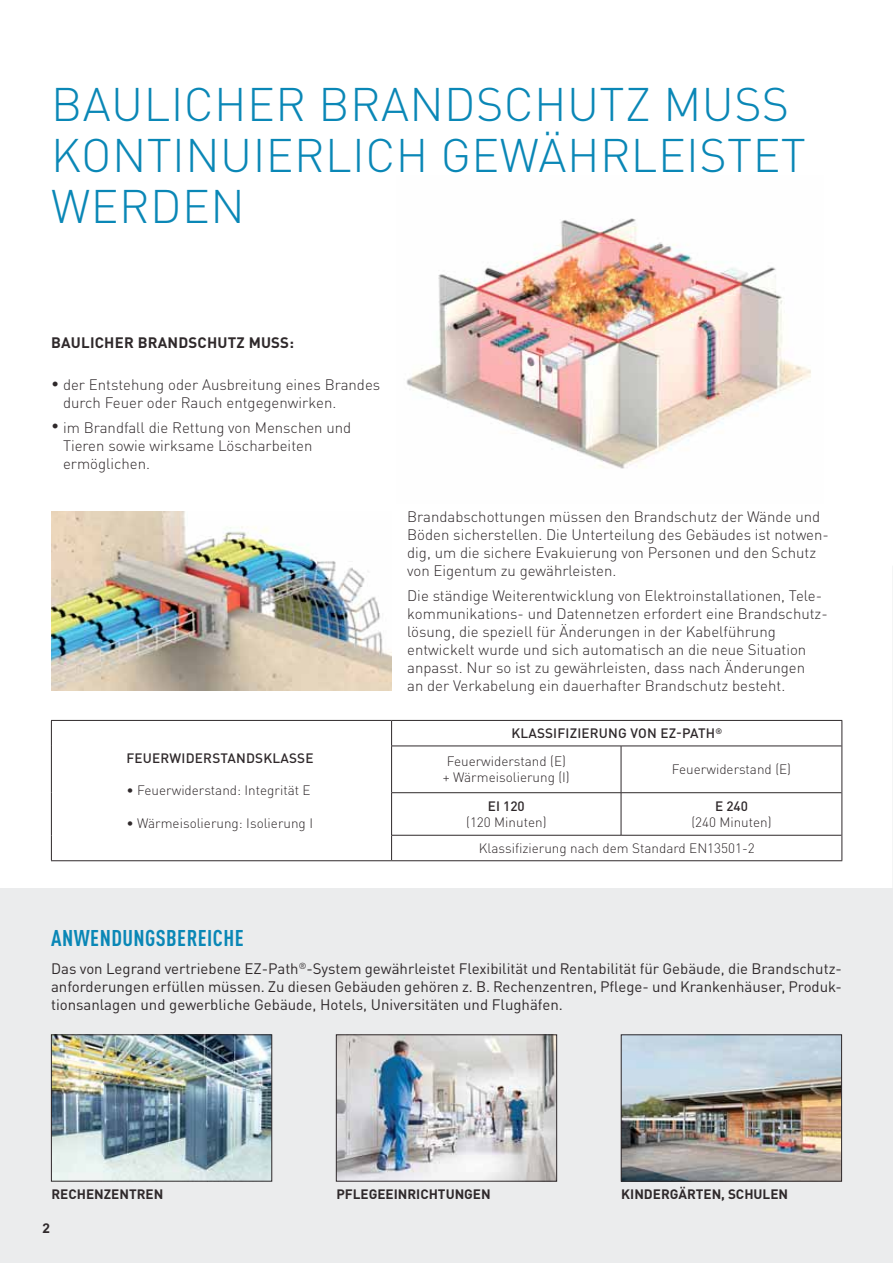
<style>
.page{position:relative;width:893px;height:1263px;background:#fff}
.page>*{position:absolute;margin:0;border:0;box-sizing:border-box;transform-origin:0 0}
.t1{font:300 46.5px/51px "DIN Pro";letter-spacing:.01em;color:#0a87b6}
.t2{font:700 condensed 22.5px "DIN Pro";letter-spacing:.02em;color:#0a87b6}
.t3{font:300 15px/18px "DIN Pro";color:#2f292b}
.t4{font:15px/18px "DIN Pro";color:#2f292b;text-align:justify}
.t5{font:700 15px "DIN Pro";letter-spacing:.015em;color:#2f292b}
.t6{font:300 13.5px/26px "DIN Pro";color:#2f292b}
.t7{font:500 13.5px/27.6px "DIN Pro";letter-spacing:.015em;color:#2f292b}
.t8{font:700 13.5px "DIN Pro";color:#2f292b}
.t9{font:700 13.5px "Arial";color:#2f292b}
.s1{font-weight:300}
</style>
<div class="page">
<div style="left:0;top:889px;width:893px;height:374px;background:#ebeced"></div>
<img style="left:51px;top:511px;width:340px;height:180px">
<img style="left:406px;top:218px;width:405px;height:251px">
<img style="left:338px;top:1036px;width:217px;height:143px">
<div style="left:336px;top:1034px;width:221px;height:147px;border:1px solid #2f292b"></div>
<img style="left:623px;top:1036px;width:217px;height:143px">
<div style="left:621px;top:1034px;width:221px;height:147px;border:1px solid #2f292b"></div>
<img style="left:53px;top:1036px;width:217px;height:143px">
<div style="left:51px;top:1034px;width:221px;height:147px;border:1px solid #2f292b"></div>
<hr style="left:51px;top:720px;width:341px;height:1px;background:#2f292b">
<svg style="left:51px;top:721px;width:1px;height:25px"></svg>
<hr style="left:392px;top:720px;width:450px;height:1px;background:#2f292b">
<svg style="left:841px;top:721px;width:1px;height:25px"></svg>
<hr style="left:51px;top:746px;width:1px;height:47px;background:#2f292b">
<hr style="left:841px;top:746px;width:1px;height:47px;background:#2f292b">
<hr style="left:51px;top:793px;width:1px;height:42px;background:#2f292b">
<hr style="left:841px;top:793px;width:1px;height:42px;background:#2f292b">
<svg style="left:51px;top:835px;width:1px;height:25px"></svg>
<svg style="left:841px;top:835px;width:1px;height:25px"></svg>
<hr style="left:51px;top:860px;width:341px;height:1px;background:#2f292b">
<hr style="left:392px;top:860px;width:450px;height:1px;background:#2f292b">
<svg style="left:391px;top:721px;width:1px;height:25px"></svg>
<hr style="left:391px;top:746px;width:230px;height:1px;background:#2f292b">
<hr style="left:391px;top:746px;width:1px;height:46px;background:#2f292b">
<hr style="left:621px;top:746px;width:220px;height:1px;background:#2f292b">
<hr style="left:621px;top:746px;width:1px;height:46px;background:#2f292b">
<hr style="left:391px;top:792px;width:230px;height:1px;background:#2f292b">
<hr style="left:391px;top:793px;width:1px;height:42px;background:#2f292b">
<hr style="left:621px;top:792px;width:220px;height:1px;background:#2f292b">
<hr style="left:621px;top:793px;width:1px;height:42px;background:#2f292b">
<hr style="left:391px;top:835px;width:230px;height:1px;background:#2f292b">
<svg style="left:391px;top:835px;width:1px;height:25px"></svg>
<hr style="left:621px;top:835px;width:220px;height:1px;background:#2f292b">
<h1 class="t1" style="left:51px;top:84px;width:756px">BAULICHER BRANDSCHUTZ MUSS<br>KONTINUIERLICH GEWÄHRLEISTET<br>WERDEN</h1>
<p class="t5" style="left:51px;top:337px;width:244px">BAULICHER BRANDSCHUTZ MUSS:</p>
<p class="t3" style="left:63px;top:378px;width:319px;text-indent:-12px">• der Entstehung oder Ausbreitung eines Brandes durch Feuer oder Rauch entgegenwirken.</p>
<p class="t3" style="left:63px;top:420px;width:290px;text-indent:-12px">• im Brandfall die Rettung von Menschen und<br>Tieren sowie wirksame Löscharbeiten ermöglichen.</p>
<p class="t7" style="left:126px;top:746px;width:189px">FEUERWIDERSTANDSKLASSE</p>
<p class="t6" style="left:126px;top:779px;width:186px">• Feuerwiderstand: Integrität E</p>
<p class="t6" style="left:126px;top:811px;width:188px">• Wärmeisolierung: Isolierung I</p>
<p class="t3" style="left:407px;top:510px;width:423px">Brandabschottungen müssen den Brandschutz der Wände und Böden sicherstellen. Die Unterteilung des Gebäudes ist notwen&shy;dig, um die sichere Evakuierung von Personen und den Schutz von Eigentum zu gewährleisten.</p>
<p class="t3" style="left:407px;top:588px;width:422px">Die ständige Weiterentwicklung von Elektroinstallationen, Tele&shy;kommunikations- und Datennetzen erfordert eine Brandschutz&shy;lösung, die speziell für Änderungen in der Kabelführung entwickelt wurde und sich automatisch an die neue Situation anpasst. Nur so ist zu gewährleisten, dass nach Änderungen<br>an der Verkabelung ein dauerhafter Brandschutz besteht.</p>
<p class="t7" style="left:447px;top:721px;width:277px;text-indent:65px">KLASSIFIZIERUNG VON EZ-PATH<sup>®<br></sup><span class="s1">Feuerwiderstand (E)</span></p>
<p class="t6" style="left:443px;top:766px;width:128px">+ Wärmeisolierung (I)</p>
<p class="t6" style="left:672px;top:758px;width:121px">Feuerwiderstand (E)</p>
<p class="t7" style="left:488px;top:793px;width:38px">EI 120</p>
<p class="t6" style="left:466px;top:810px;width:82px">(120 Minuten)</p>
<p class="t7" style="left:715px;top:793px;width:34px">E 240</p>
<p class="t6" style="left:479px;top:810px;width:294px;text-indent:212px">(240 Minuten)<br>Klassifizierung nach dem Standard EN13501-2</p>
<h2 class="t2" style="left:51px;top:925px;width:194px">ANWENDUNGSBEREICHE</h2>
<p class="t4" style="left:51px;top:961px;width:792px">Das von Legrand vertriebene EZ-Path<sup>®</sup>-System gewährleistet Flexibilität und Rentabilität für Gebäude, die Brandschutz&shy;anforderungen erfüllen müssen. Zu diesen Gebäuden gehören z. B. Rechenzentren, Pflege- und Krankenhäuser, Produk&shy;tionsanlagen und gewerbliche Gebäude, Hotels, Universitäten und Flughäfen.</p>
<p class="t8" style="left:51px;top:1189px;width:113px">RECHENZENTREN</p>
<p class="t9" style="left:43px;top:1223px;width:9px">2</p>
<p class="t8" style="left:336px;top:1189px;width:156px">PFLEGEEINRICHTUNGEN</p>
<p class="t8" style="left:621px;top:1189px;width:168px">KINDERGÄRTEN, SCHULEN</p>
</div>
